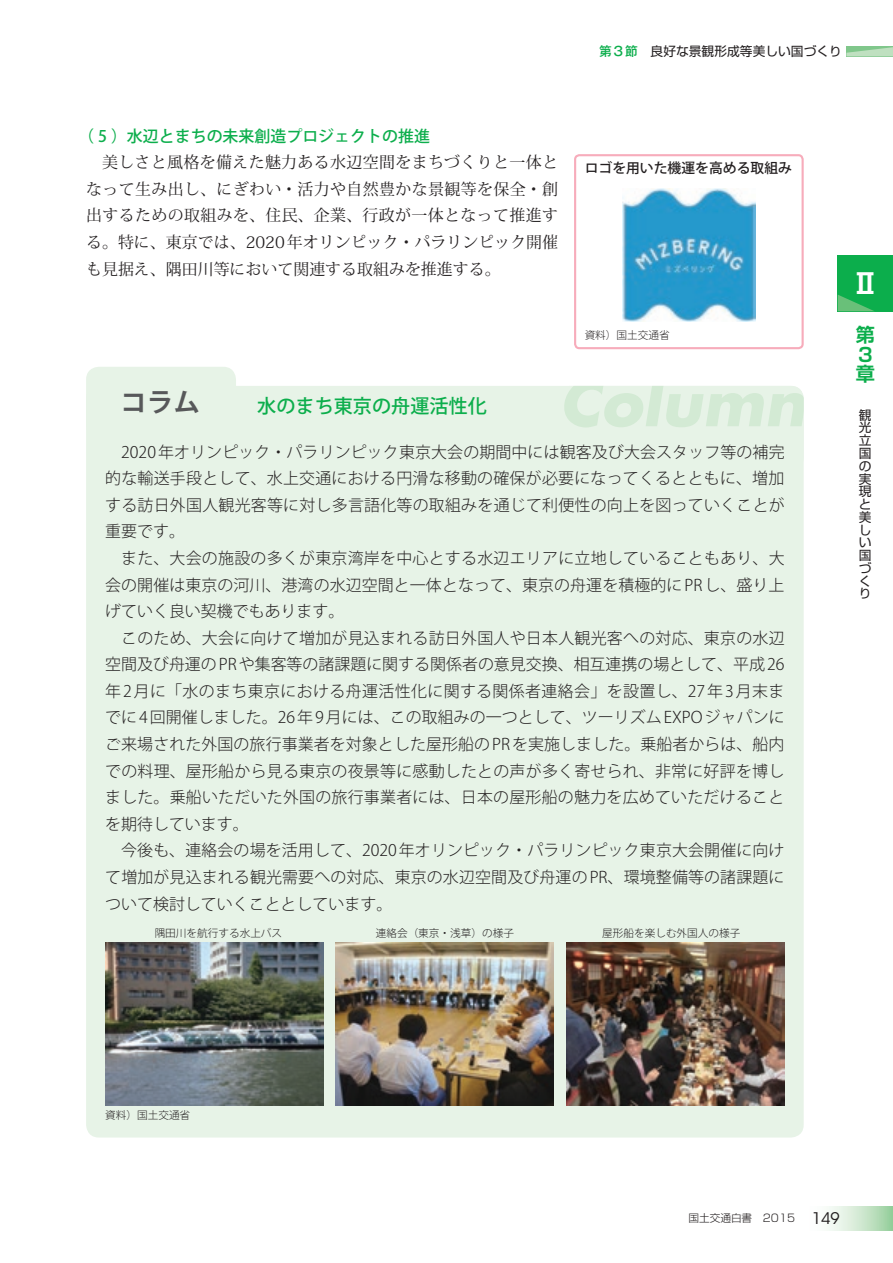
<style>
.page{position:relative;width:893px;height:1263px;background:#fff}
.page>*{position:absolute;margin:0;border:0;box-sizing:border-box;transform-origin:0 0}
.t1{font:700 27.6px "Shin Go Pro De";color:#fff}
.t2{font:700 26.55px "Koz Go Pro";color:#57585a}
.t3{font:500 19.2px "Koz Go Pro";color:#0cae4c}
.t4{font:700 19.2px/19.2px "Shin Go Pro De";color:#0cae4c;text-align:justify}
.t5{font:300 15.9px/26.5px "Koz Go Pro";letter-spacing:.01em;color:#231f20;text-align:justify}
.t6{font:15.9px/26.5px "Koz Min Pro";color:#231f20;text-align:justify}
.t7{font:500 15.9px "Koz Go Pro";color:#0cae4c}
.t8{font:500 13.8px "Koz Go Pro";color:#231f20}
.t9{font:12.75px/12.8px "Shin Go Pro";color:#231f20}
.t10{font:300 10.65px "Koz Go Pro";color:#231f20}
.t11{font:300 10.65px "Shin Go Pro";color:#231f20}
.s1{font-family:"Gothic MB101 Pro";font-weight:500;color:#0cae4c}
.s2{font-family:"ITC Avant Garde Std";font-weight:400;font-size:15.9px}
</style>
<div class="page">
<svg style="left:829px;top:1206px;width:64px;height:24px;background:#cbe6cd"></svg>
<div style="left:838px;top:255px;width:55px;height:56px;background:#0cae4c"></div>
<svg style="left:838px;top:295px;width:36px;height:16px"></svg>
<svg style="left:846px;top:46px;width:47px;height:10px"></svg>
<img style="left:622px;top:188px;width:133px;height:134px">
<div style="left:574px;top:154px;width:230px;height:195px;border:2px solid #f7acbb;border-radius:4px"></div>
<div style="left:86px;top:386px;width:718px;height:751px;background:#e7f3e7;border-radius:13px"></div>
<div style="left:86px;top:367px;width:150px;height:70px;background:#e7f3e7;border-radius:13px"></div>
<img style="left:105px;top:942px;width:218px;height:164px">
<img style="left:336px;top:942px;width:218px;height:164px">
<img style="left:567px;top:942px;width:217px;height:164px">
<p class="t9" style="left:599px;top:43px;width:295px"><span class="s1">第 3節　</span>良好な景観形成等美しい国づくり　　　　</p>
<p class="t7" style="left:78px;top:126px;width:353px">（ 5 ）水辺とまちの未来創造プロジェクトの推進</p>
<p class="t6" style="left:86px;top:149px;width:474px;text-indent:16px">美しさと風格を備えた魅力ある水辺空間をまちづくりと一体となって生み出し、にぎわい・活力や自然豊かな景観等を保全・創出するための取組みを、住民、企業、行政が一体となって推進する。特に、東京では、2020年オリンピック・パラリンピック開催も見据え、隅田川等において関連する取組みを推進する。</p>
<p class="t8" style="left:585px;top:159px;width:209px">ロゴを用いた機運を高める取組み</p>
<p class="t10" style="left:585px;top:329px;width:87px">資料）国土交通省</p>
<h2 class="t2" style="left:120px;top:385px;width:81px">コラム</h2>
<p class="t3" style="left:257px;top:394px;width:231px">水のまち東京の舟運活性化</p>
<p class="t5" style="left:105px;top:439px;width:681px;text-indent:16px">2020 年オリンピック・パラリンピック東京大会の期間中には観客及び大会スタッフ等の補完的な輸送手段として、水上交通における円滑な移動の確保が必要になってくるとともに、増加する訪日外国人観光客等に対し多言語化等の取組みを通じて利便性の向上を図っていくことが重要です。</p>
<p class="t5" style="left:105px;top:545px;width:681px;text-indent:16px">また、大会の施設の多くが東京湾岸を中心とする水辺エリアに立地していることもあり、大会の開催は東京の河川、港湾の水辺空間と一体となって、東京の舟運を積極的に PR し、盛り上げていく良い契機でもあります。</p>
<p class="t5" style="left:105px;top:625px;width:681px;text-indent:16px">このため、大会に向けて増加が見込まれる訪日外国人や日本人観光客への対応、東京の水辺空間及び舟運の PR や集客等の諸課題に関する関係者の意見交換、相互連携の場として、平成 26年2月に「水のまち東京における舟運活性化に関する関係者連絡会」を設置し、27年3月末までに 4 回開催しました。26 年 9 月には、この取組みの一つとして、ツーリズム EXPO ジャパンにご来場された外国の旅行事業者を対象とした屋形船の PR を実施しました。乗船者からは、船内での料理、屋形船から見る東京の夜景等に感動したとの声が多く寄せられ、非常に好評を博しました。乗船いただいた外国の旅行事業者には、日本の屋形船の魅力を広めていただけることを期待しています。</p>
<p class="t5" style="left:105px;top:837px;width:681px;text-indent:16px">今後も、連絡会の場を活用して、2020 年オリンピック・パラリンピック東京大会開催に向けて増加が見込まれる観光需要への対応、東京の水辺空間及び舟運の PR、環境整備等の諸課題について検討していくこととしています。</p>
<p class="t10" style="left:155px;top:926px;width:129px">隅田川を航行する水上バス</p>
<p class="t10" style="left:376px;top:926px;width:140px">連絡会（東京・浅草）の様子</p>
<p class="t10" style="left:602px;top:926px;width:140px">屋形船を楽しむ外国人の様子</p>
<h1 class="t1" style="left:851px;top:261px;width:29px">Ⅱ</h1>
<p class="t4" style="left:856px;top:323px;width:20px">第3章</p>
<p class="t9" style="left:859px;top:407px;width:14px">観光立国の実現と美しい国づくり</p>
<p class="t10" style="left:105px;top:1108px;width:87px">資料）国土交通省</p>
<p class="t11" style="left:688px;top:1209px;width:153px">国土交通白書　2015 <span class="s2">149</span></p>
</div>
